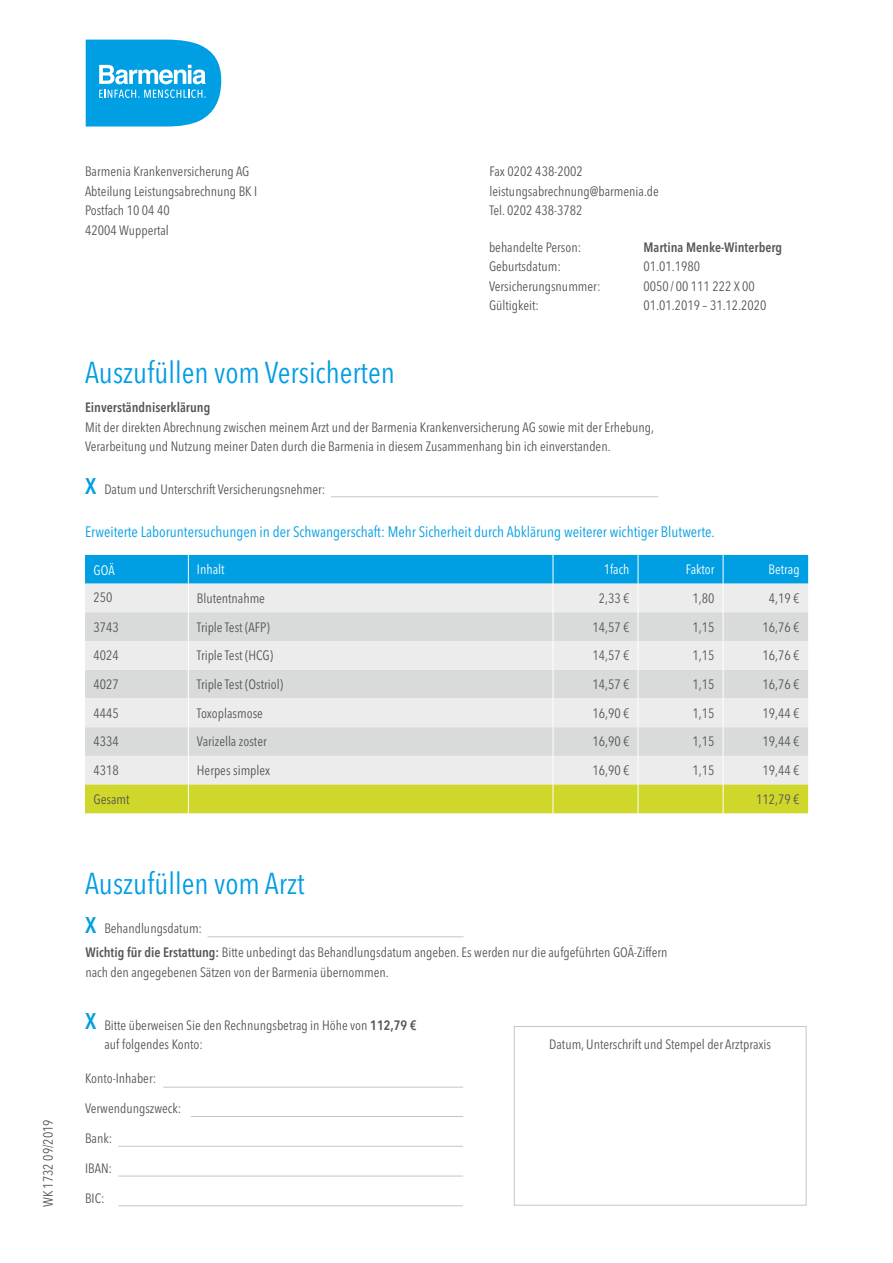
<style>
.page{position:relative;width:893px;height:1263px;background:#fff}
.page>*{position:absolute;margin:0;border:0;box-sizing:border-box;transform-origin:0 0}
.t1{font:condensed 30px "Avenir Next LT Pro";color:#009ee3}
.t2{font:600 condensed 22.5px "Avenir Next LT Pro";color:#009ee3}
.t3{font:condensed 15px "Avenir Next LT Pro";color:#009ee3}
.t4{font:condensed 13.5px/19.5px "Avenir Next LT Pro";color:#565655}
.t5{font:600 condensed 13.5px "Avenir Next LT Pro";color:#565655}
.t6{font:condensed 13.5px "Avenir Next LT Pro";color:#fff}
.s1{font-weight:600;font-size:22.5px;color:#009ee3}
.s2{font-weight:600}
</style>
<div class="page">
<svg style="left:86px;top:40px;width:135px;height:87px;background:#2dafe7"></svg>
<hr style="left:331px;top:496px;width:327px;height:1px;background:#c5c6c6">
<hr style="left:208px;top:936px;width:255px;height:1px;background:#c5c6c6">
<div style="left:514px;top:1026px;width:292px;height:179px;border:1px solid #c5c6c6"></div>
<hr style="left:118px;top:1205px;width:345px;height:1px;background:#c5c6c6">
<hr style="left:118px;top:1176px;width:345px;height:1px;background:#c5c6c6">
<hr style="left:118px;top:1146px;width:345px;height:1px;background:#c5c6c6">
<hr style="left:191px;top:1116px;width:272px;height:1px;background:#c5c6c6">
<hr style="left:163px;top:1087px;width:300px;height:1px;background:#c5c6c6">
<svg style="left:85px;top:555px;width:723px;height:258px;background:#c8dbcf"></svg>
<p class="t4" style="left:38px;top:1207px;width:90px;rotate:-90deg">WK 1732 09/2019</p>
<p class="t4" style="left:85px;top:162px;width:174px">Barmenia Krankenversicherung AG<br>Abteilung Leistungsabrechnung BK I<br>Postfach 10 04 40<br>42004 Wuppertal</p>
<p class="t4" style="left:489px;top:162px;width:171px">Fax 0202 438-2002 leistungsabrechnung@barmenia.de<br>Tel. 0202 438-3782</p>
<p class="t4" style="left:489px;top:237px;width:113px">behandelte Person:<br>Geburtsdatum:<br>Versicherungsnummer:<br>Gültigkeit:</p>
<p class="t5" style="left:643px;top:239px;width:140px">Martina Menke-Winterberg</p>
<p class="t4" style="left:643px;top:257px;width:125px">01.01.1980<br>0050 / 00 111 222 X 00<br>01.01.2019 – 31.12.2020</p>
<h1 class="t1" style="left:85px;top:354px;width:311px">Auszufüllen vom Versicherten</h1>
<p class="t5" style="left:85px;top:399px;width:127px">Einverständniserklärung</p>
<p class="t4" style="left:85px;top:417px;width:571px">Mit der direkten Abrechnung zwischen meinem Arzt und der Barmenia Krankenversicherung AG sowie mit der Erhebung,<br>Verarbeitung und Nutzung meiner Daten durch die Barmenia in diesem Zusammenhang bin ich einverstanden.</p>
<p class="t4" style="left:85px;top:480px;width:242px"><span class="s1">X</span> Datum und Unterschrift Versicherungsnehmer:</p>
<p class="t3" style="left:85px;top:523px;width:631px">Erweiterte Laboruntersuchungen in der Schwangerschaft: Mehr Sicherheit durch Abklärung weiterer wichtiger Blutwerte.</p>
<p class="t6" style="left:94px;top:562px;width:23px">GOÄ</p>
<p class="t6" style="left:197px;top:561px;width:29px">Inhalt</p>
<p class="t6" style="left:604px;top:561px;width:27px">1fach</p>
<p class="t6" style="left:686px;top:561px;width:30px">Faktor</p>
<p class="t6" style="left:769px;top:561px;width:33px">Betrag</p>
<p class="t4" style="left:94px;top:588px;width:21px">250</p>
<p class="t4" style="left:197px;top:588px;width:70px">Blutentnahme</p>
<p class="t4" style="left:599px;top:588px;width:32px">2,33 €</p>
<p class="t4" style="left:693px;top:588px;width:23px">1,80</p>
<p class="t4" style="left:769px;top:588px;width:32px">4,19 €</p>
<p class="t4" style="left:94px;top:617px;width:27px">3743</p>
<p class="t4" style="left:197px;top:617px;width:74px">Triple Test (AFP)</p>
<p class="t4" style="left:592px;top:617px;width:39px">14,57 €</p>
<p class="t4" style="left:693px;top:617px;width:23px">1,15</p>
<p class="t4" style="left:762px;top:617px;width:39px">16,76 €</p>
<p class="t4" style="left:94px;top:646px;width:27px">4024</p>
<p class="t4" style="left:197px;top:646px;width:78px">Triple Test (HCG)</p>
<p class="t4" style="left:592px;top:646px;width:39px">14,57 €</p>
<p class="t4" style="left:693px;top:646px;width:23px">1,15</p>
<p class="t4" style="left:762px;top:646px;width:39px">16,76 €</p>
<p class="t4" style="left:94px;top:674px;width:27px">4027</p>
<p class="t4" style="left:197px;top:674px;width:88px">Triple Test (Ostriol)</p>
<p class="t4" style="left:592px;top:674px;width:39px">14,57 €</p>
<p class="t4" style="left:693px;top:674px;width:23px">1,15</p>
<p class="t4" style="left:762px;top:674px;width:39px">16,76 €</p>
<p class="t4" style="left:94px;top:703px;width:27px">4445</p>
<p class="t4" style="left:197px;top:703px;width:68px">Toxoplasmose</p>
<p class="t4" style="left:592px;top:703px;width:39px">16,90 €</p>
<p class="t4" style="left:693px;top:703px;width:23px">1,15</p>
<p class="t4" style="left:762px;top:703px;width:39px">19,44 €</p>
<p class="t4" style="left:94px;top:732px;width:27px">4334</p>
<p class="t4" style="left:197px;top:732px;width:71px">Varizella zoster</p>
<p class="t4" style="left:592px;top:732px;width:39px">16,90 €</p>
<p class="t4" style="left:693px;top:732px;width:23px">1,15</p>
<p class="t4" style="left:762px;top:732px;width:39px">19,44 €</p>
<p class="t4" style="left:94px;top:760px;width:27px">4318</p>
<p class="t4" style="left:197px;top:760px;width:75px">Herpes simplex</p>
<p class="t4" style="left:592px;top:760px;width:39px">16,90 €</p>
<p class="t4" style="left:693px;top:760px;width:23px">1,15</p>
<p class="t4" style="left:762px;top:760px;width:39px">19,44 €</p>
<p class="t4" style="left:94px;top:789px;width:37px">Gesamt</p>
<p class="t4" style="left:756px;top:789px;width:45px">112,79 €</p>
<h1 class="t1" style="left:85px;top:865px;width:221px">Auszufüllen vom Arzt</h1>
<h2 class="t2" style="left:85px;top:911px;width:13px">X</h2>
<p class="t4" style="left:85px;top:943px;width:584px"><span class="s2">Wichtig für die Erstattung:</span> Bitte unbedingt das Behandlungsdatum angeben. Es werden nur die aufgeführten GOÄ-Ziffern nach den angegebenen Sätzen von der Barmenia übernommen.</p>
<p class="t4" style="left:104px;top:918px;width:99px">Behandlungsdatum:</p>
<h2 class="t2" style="left:85px;top:1007px;width:13px">X</h2>
<p class="t4" style="left:104px;top:1015px;width:314px">Bitte überweisen Sie den Rechnungsbetrag in Höhe von <span class="s2">112,79 € </span>auf folgendes Konto:</p>
<p class="t4" style="left:85px;top:1068px;width:73px">Konto-Inhaber:</p>
<p class="t4" style="left:85px;top:1098px;width:98px">Verwendungszweck:</p>
<p class="t4" style="left:85px;top:1128px;width:29px">Bank:</p>
<p class="t4" style="left:85px;top:1158px;width:29px">IBAN:</p>
<p class="t4" style="left:85px;top:1188px;width:21px">BIC:</p>
<p class="t4" style="left:549px;top:1034px;width:223px">Datum, Unterschrift und Stempel der Arztpraxis</p>
</div>
